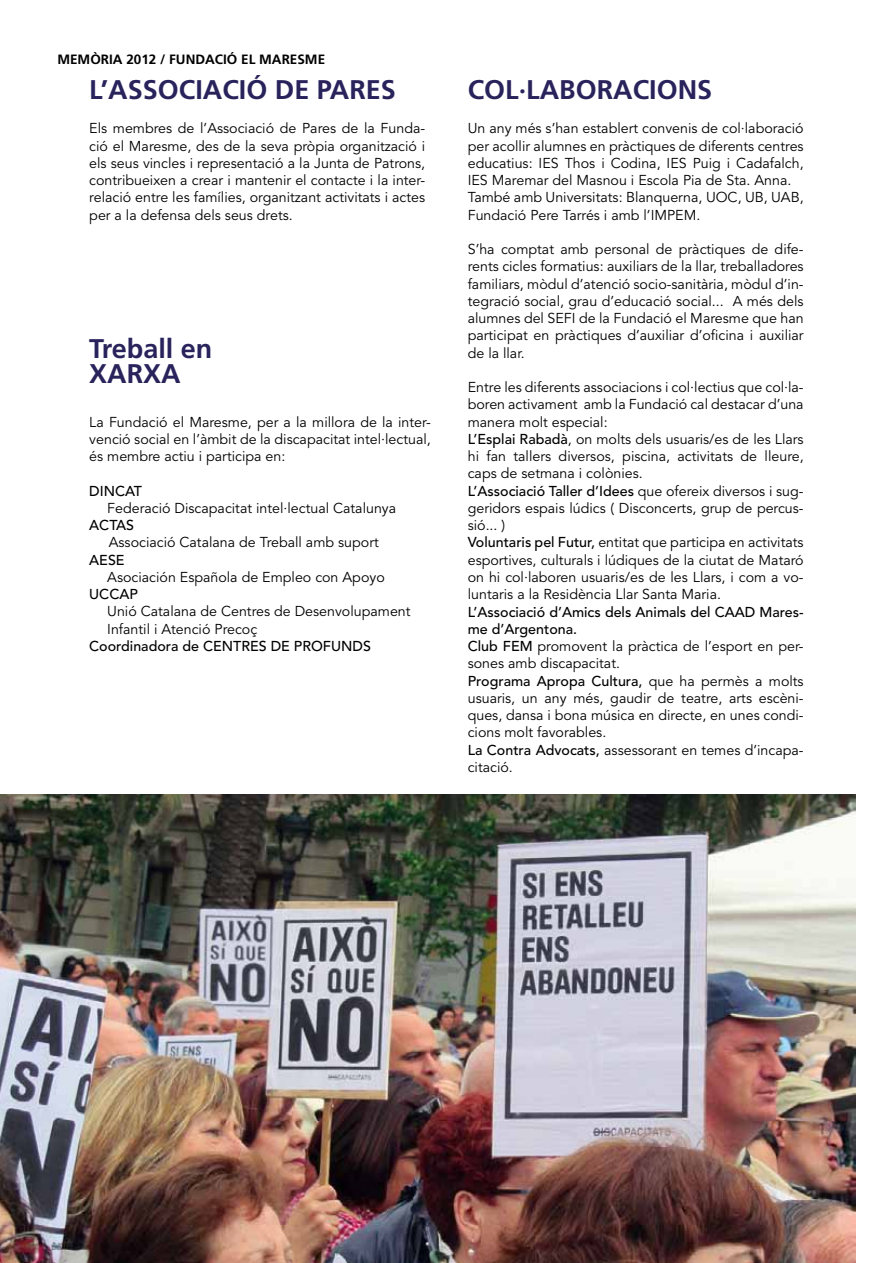
<style>
.page{position:relative;width:893px;height:1263px;background:#fff}
.page>*{position:absolute;margin:0;border:0;box-sizing:border-box;transform-origin:0 0}
.t1{font:700 27px/25.5px "Frutiger LT Std";color:#29235c}
.t2{font:14.25px/17.2px "Avenir LT Std";color:#000}
.t3{font:500 14.25px "Avenir LT Std";color:#000}
.t4{font:700 13.5px "Frutiger LT Std";color:#000}
.s1{font-weight:500}
</style>
<div class="page">
<img style="left:0;top:794px;width:856px;height:469px">
<p class="t4" style="left:57px;top:52px;width:269px">MEMÒRIA 2012 / FUNDACIÓ EL MARESME</p>
<h1 class="t1" style="left:89px;top:77px;width:308px">L’ASSOCIACIÓ DE PARES</h1>
<p class="t2" style="left:89px;top:120px;width:337px;text-align:justify">Els membres de l’Associació de Pares de la Funda&shy;ció el Maresme, des de la seva pròpia organització i els seus vincles i representació a la Junta de Patrons, contribueixen a crear i mantenir el contacte i la inter&shy;relació entre les famílies, organitzant activitats i actes per a la defensa dels seus drets.</p>
<h1 class="t1" style="left:89px;top:336px;width:125px">Treball en<br>XARXA</h1>
<p class="t2" style="left:89px;top:413px;width:343px;text-align:justify">La Fundació el Maresme, per a la millora de la inter&shy;venció social en l’àmbit de la discapacitat intel·lectual, és membre actiu i participa en:</p>
<p class="t3" style="left:89px;top:482px;width:10px">DINCAT</p>
<p class="t2" style="left:107px;top:500px;width:290px">Federació Discapacitat intel·lectual Catalunya</p>
<p class="t3" style="left:89px;top:517px;width:11px">ACTA</p>
<p class="t3" style="left:126px;top:517px;width:9px">S</p>
<p class="t2" style="left:109px;top:534px;width:271px">Associació Catalana de Treball amb suport</p>
<p class="t3" style="left:89px;top:551px;width:35px">AESE</p>
<p class="t2" style="left:107px;top:569px;width:279px">Asociación Española de Empleo con Apoyo</p>
<p class="t3" style="left:89px;top:586px;width:11px">UCCAP</p>
<p class="t2" style="left:107px;top:603px;width:305px">Unió Catalana de Centres de Desenvolupament<br>Infantil i Atenció Precoç</p>
<p class="t3" style="left:89px;top:638px;width:124px">Coordinadora de CENTRE</p>
<p class="t3" style="left:259px;top:638px;width:46px">S DE PRO</p>
<p class="t3" style="left:323px;top:638px;width:20px">FUND</p>
<p class="t3" style="left:363px;top:638px;width:9px">S</p>
<h1 class="t1" style="left:468px;top:77px;width:246px">COL·LABORACIONS</h1>
<p class="t2" style="left:468px;top:120px;width:337px">Un any més s’han establert convenis de col·laboració per acollir alumnes en pràctiques de diferents centres educatius: IES Thos i Codina, IES Puig i Cadafalch, IES Maremar del Masnou i Escola Pia de Sta. Anna.<br>També amb Universitats: Blanquerna, UOC, UB, UAB, Fundació Pere Tarrés i amb l’IMPEM.</p>
<p class="t2" style="left:468px;top:241px;width:337px;text-align:justify">S’ha comptat amb personal de pràctiques de dife&shy;rents cicles formatius: auxiliars de la llar, treballadores familiars, mòdul d’atenció socio-sanitària, mòdul d’in&shy;tegració social, grau d’educació social... A més dels alumnes del SEFI de la Fundació el Maresme que han participat en pràctiques d’auxiliar d’oficina i auxiliar de la llar.</p>
<p class="t2" style="left:468px;top:379px;width:337px">Entre les diferents associacions i col·lectius que col·la&shy;boren activament amb la Fundació cal destacar d’una manera molt especial:<br><span class="s1">L’Esplai Rabadà</span>, on molts dels usuaris/es de les Llars hi fan tallers diversos, piscina, activitats de lleure, caps de setmana i colònies.<br><span class="s1">L’Associació Taller d’I dees</span> que ofereix diversos i sug&shy;geridors espais lúdics ( Disconcerts, grup de percus&shy;sió... )<br><span class="s1">Voluntaris pel Futur,</span> entitat que participa en activitats esportives, culturals i lúdiques de la ciutat de Mataró on hi col·laboren usuaris/es de les Llars, i com a vo&shy;luntaris a la Residència Llar Santa Maria.</p>
<p class="t3" style="left:468px;top:603px;width:258px">L’Associació d’Amics dels Animals del CAAD</p>
<p class="t3" style="left:760px;top:603px;width:46px">M ares-</p>
<p class="t2" style="left:468px;top:621px;width:337px"><span class="s1">me d’Argentona.<br>Club FEM</span> promovent la pràctica de l’esport en per&shy;sones amb discapacitat.<br><span class="s1">Programa Apropa Cultura,</span> que ha permès a molts usuaris, un any més, gaudir de teatre, arts escèni&shy;ques, dansa i bona música en directe, en unes condi&shy;cions molt favorables.<br><span class="s1">La Contra Advocats,</span> assessorant en temes d’incapa&shy;citació.</p>
</div>
